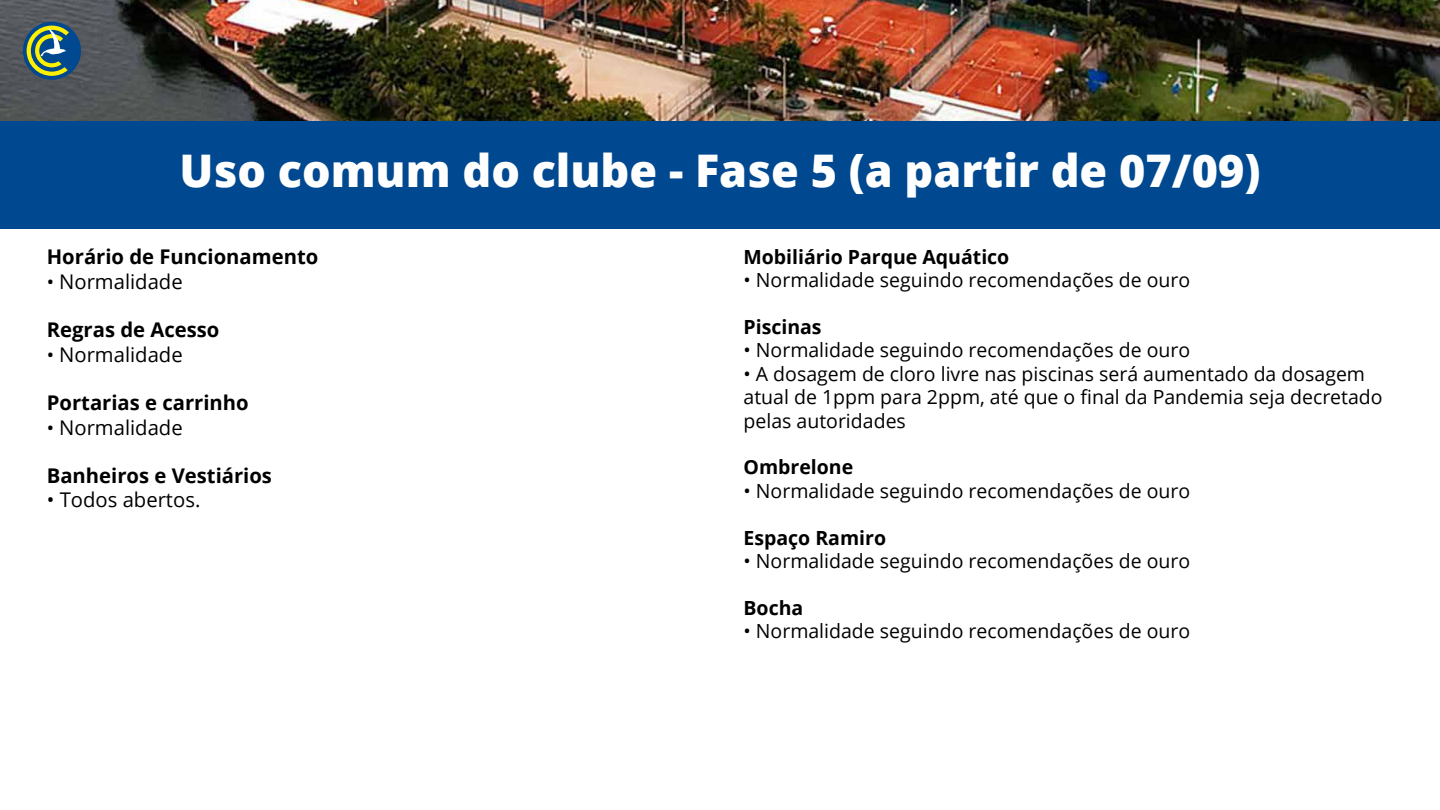
<style>
.page{position:relative;width:1440px;height:810px;background:#fff}
.page>*{position:absolute;margin:0;border:0;box-sizing:border-box;transform-origin:0 0}
.t1{font:800 45px "Open Sans";color:#fff}
.t2{font:700 20.25px "Open Sans";color:#000}
.t3{font:20.25px "Open Sans";color:#000}
.t4{font:19.5px/23.4px "Open Sans";color:#000}
.t5{font:700 19.5px "Open Sans";color:#000}
.s1{font-size:19.5px}
</style>
<div class="page">
<img style="left:0;top:0;width:1440px;height:121px">
<div style="left:0;top:121px;width:1440px;height:108px;background:#004990"></div>
<div style="left:23px;top:22px;width:58px;height:58px;background:#004990;border-radius:50%"></div>
<svg style="left:27px;top:26px;width:42px;height:50px"></svg>
<h1 class="t1" style="left:179px;top:137px;width:1083px">Uso comum do clube - Fase 5 (a partir de 07/09)</h1>
<p class="t2" style="left:47px;top:243px;width:273px">Horário de Funcionamento</p>
<p class="t3" style="left:47px;top:267px;width:137px"><span class="s1">•</span> Normalidade</p>
<p class="t2" style="left:47px;top:316px;width:174px">Regras de Acesso</p>
<p class="t3" style="left:47px;top:340px;width:137px"><span class="s1">•</span> Normalidade</p>
<p class="t2" style="left:47px;top:389px;width:203px">Portarias e carrinho</p>
<p class="t3" style="left:47px;top:413px;width:137px"><span class="s1">•</span> Normalidade</p>
<p class="t2" style="left:47px;top:461px;width:227px">Banheiros e Vestiários</p>
<p class="t3" style="left:47px;top:486px;width:155px">• Todos abertos.</p>
<p class="t5" style="left:744px;top:243px;width:267px">Mobiliário Parque Aquático</p>
<p class="t4" style="left:744px;top:268px;width:448px">• Normalidade seguindo recomendações de ouro</p>
<p class="t5" style="left:744px;top:313px;width:80px">Piscinas</p>
<p class="t4" style="left:744px;top:338px;width:448px">• Normalidade seguindo recomendações de ouro</p>
<p class="t4" style="left:744px;top:362px;width:641px">• A dosagem de cloro livre nas piscinas será aumentado da dosagem atual de 1ppm para 2ppm, até que o final da Pandemia seja decretado pelas autoridades</p>
<p class="t5" style="left:744px;top:454px;width:111px">Ombrelone</p>
<p class="t4" style="left:744px;top:479px;width:448px">• Normalidade seguindo recomendações de ouro</p>
<p class="t5" style="left:744px;top:524px;width:144px">Espaço Ramiro</p>
<p class="t4" style="left:744px;top:549px;width:448px">• Normalidade seguindo recomendações de ouro</p>
<p class="t5" style="left:744px;top:594px;width:61px">Bocha</p>
<p class="t4" style="left:744px;top:619px;width:448px">• Normalidade seguindo recomendações de ouro</p>
</div>
